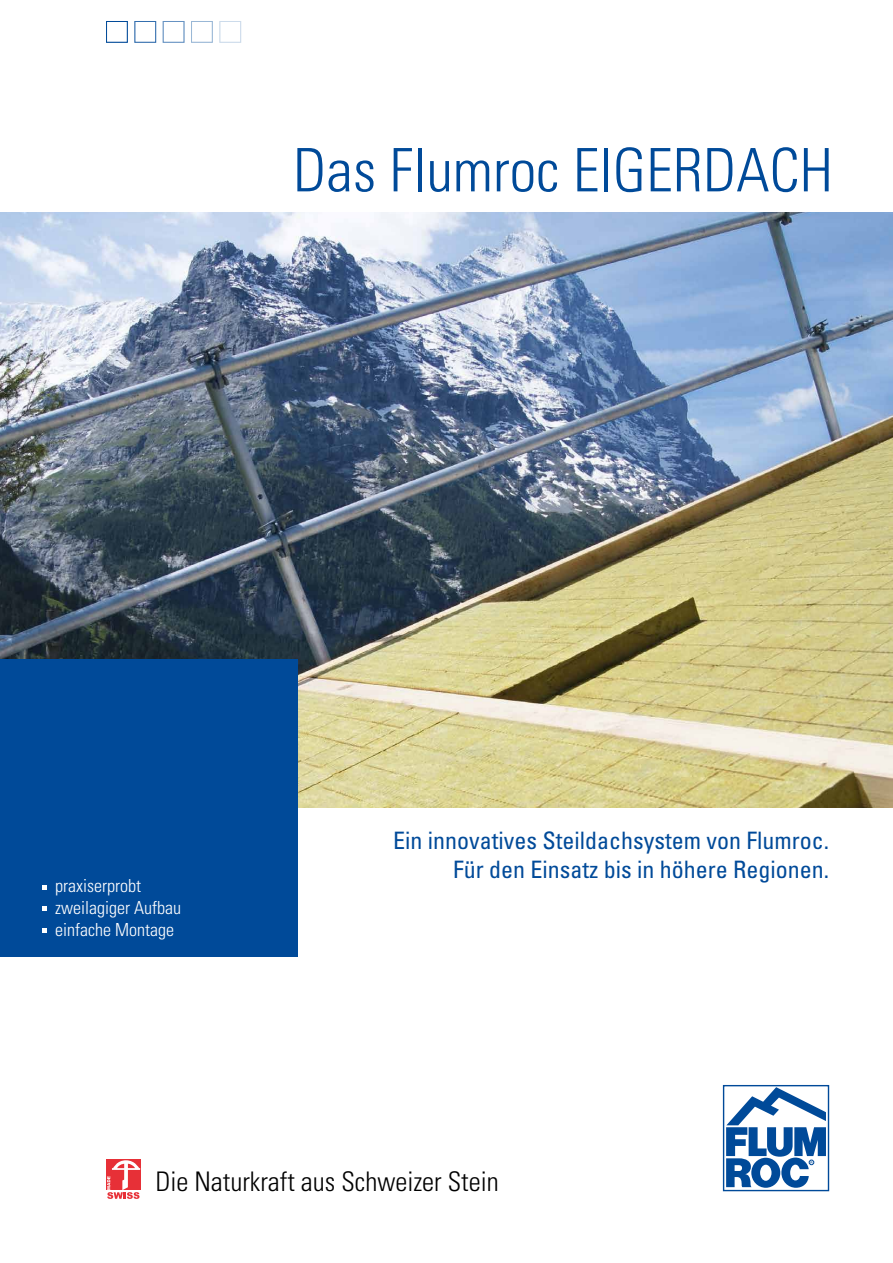
<style>
.page{position:relative;width:893px;height:1263px;background:#fff}
.page>*{position:absolute;margin:0;border:0;box-sizing:border-box;transform-origin:0 0}
.t1{font:300 condensed 60px "Univers";color:#004a99}
.t2{font:300 condensed 27px "Univers";color:#000}
.t3{font:condensed 24px/28.8px "Univers";color:#004a99;text-align:right}
.t4{font:300 condensed 18px/21.6px "Univers";color:#fff}
</style>
<div class="page">
<div style="left:723px;top:1085px;width:106px;height:106px;border:1px solid #004a99"></div>
<svg style="left:726px;top:1087px;width:100px;height:101px"></svg>
<div style="left:106px;top:1159px;width:34px;height:31px;background:#e73037"></div>
<svg style="left:107px;top:1160px;width:33px;height:39px"></svg>
<div style="left:220px;top:21px;width:21px;height:22px;border:1px solid #ccdbeb"></div>
<div style="left:191px;top:21px;width:22px;height:22px;border:1px solid #99b7d6"></div>
<div style="left:163px;top:21px;width:21px;height:22px;border:1px solid #6692c2"></div>
<div style="left:135px;top:21px;width:21px;height:22px;border:1px solid #336eae"></div>
<div style="left:106px;top:21px;width:22px;height:22px;border:1px solid #004a99"></div>
<img style="left:0;top:213px;width:893px;height:595px">
<div style="left:0;top:659px;width:298px;height:298px;background:#004a99"></div>
<svg style="left:43px;top:885px;width:4px;height:4px"></svg>
<svg style="left:43px;top:906px;width:4px;height:5px"></svg>
<svg style="left:43px;top:928px;width:4px;height:4px"></svg>
<h1 class="t1" style="left:293px;top:134px;width:541px">Das Flumroc EIGERDACH</h1>
<p class="t4" style="left:55px;top:875px;width:127px">praxiserprobt zweilagiger Aufbau einfache Montage</p>
<p class="t3" style="left:393px;top:826px;width:437px">Ein innovatives Steildachsystem von Flumroc.<br>Für den Einsatz bis in höhere Regionen.</p>
<p class="t2" style="left:155px;top:1165px;width:345px">Die Naturkraft aus Schweizer Stein</p>
</div>
